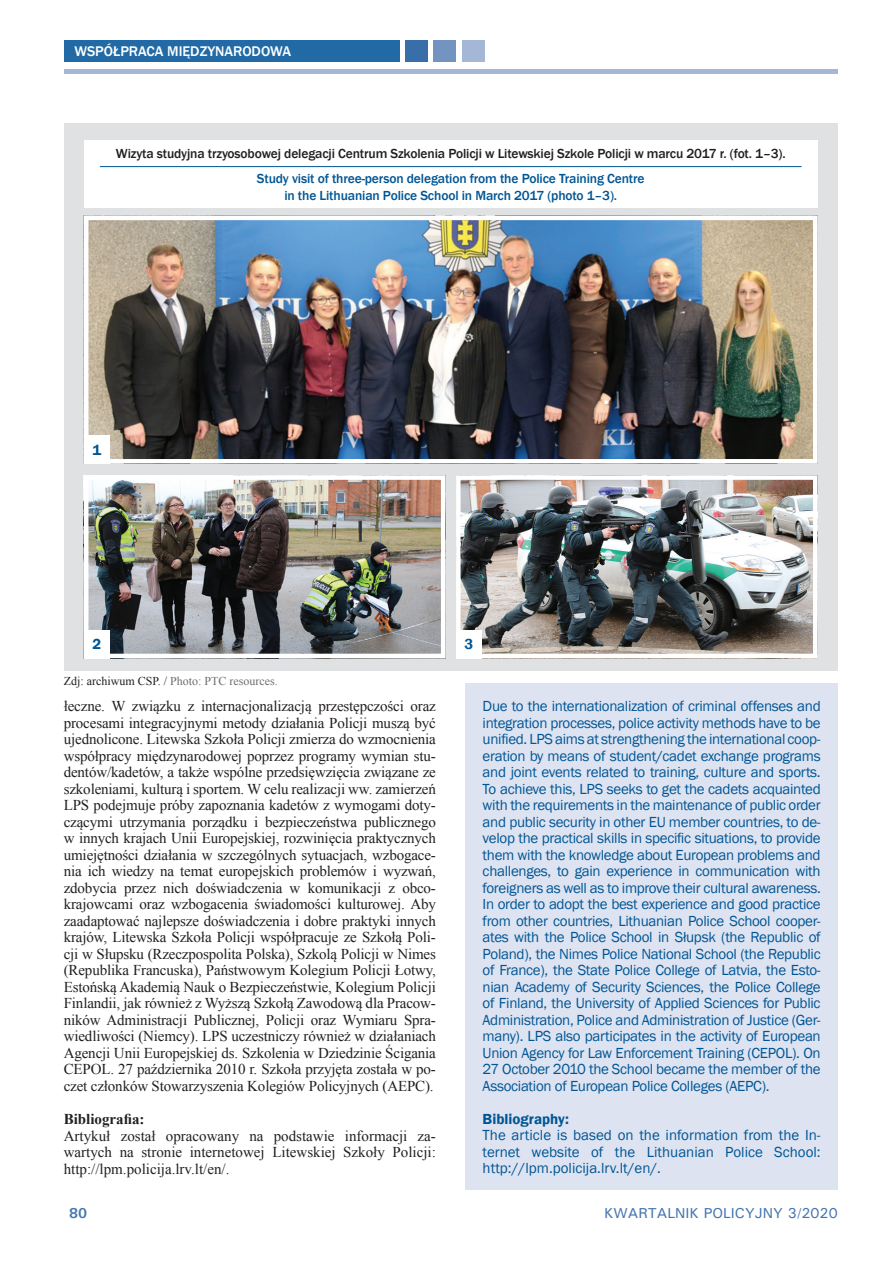
<style>
.page{position:relative;width:893px;height:1263px;background:#fff}
.page>*{position:absolute;margin:0;border:0;box-sizing:border-box;transform-origin:0 0}
.t1{font:15px/16.5px "Times New Roman";letter-spacing:-.005em;color:#231f20;text-align:justify}
.t2{font:15px/16.5px "Franklin Gothic";letter-spacing:-.02em;color:#005595;text-align:justify}
.t3{font:600 15px "Franklin Gothic";color:#005595}
.t4{font:700 15px "Times New Roman";color:#231f20}
.t5{font:500 14.4px "Univers";color:#4476ae}
.t6{font:500 14.4px "Franklin Gothic";color:#fff}
.t7{font:700 14.4px "Univers";color:#4476ae}
.t8{font:500 13.5px/16.5px "Franklin Gothic";letter-spacing:-.01em;color:#005595;text-align:center}
.t9{font:500 13.5px "Franklin Gothic";letter-spacing:-.01em;color:#231f20}
.t10{font:12px "Times New Roman";color:#6c6d70}
.s1{color:#231f20}
</style>
<div class="page">
<hr style="left:64px;top:70px;width:774px;height:4px;background:#a4b7d7">
<div style="left:64px;top:41px;width:336px;height:21px;background:#216aa5"></div>
<div style="left:405px;top:41px;width:23px;height:21px;background:#386fa9"></div>
<div style="left:433px;top:41px;width:23px;height:21px;background:#7393c1"></div>
<div style="left:462px;top:41px;width:23px;height:21px;background:#a4b7d7"></div>
<div style="left:64px;top:123px;width:774px;height:548px;background:#e0e1e3"></div>
<div style="left:466px;top:684px;width:372px;height:506px;background:#dde3f0"></div>
<img style="left:89px;top:221px;width:723px;height:237px">
<div style="left:84px;top:216px;width:733px;height:247px;border:4px solid #fff"></div>
<img style="left:89px;top:480px;width:351px;height:173px">
<div style="left:84px;top:475px;width:361px;height:183px;border:4px solid #fff"></div>
<img style="left:461px;top:480px;width:351px;height:173px">
<div style="left:456px;top:475px;width:361px;height:183px;border:4px solid #fff"></div>
<div style="left:84px;top:140px;width:733px;height:68px;background:#fff"></div>
<hr style="left:100px;top:166px;width:701px;height:1px;background:#005595">
<div style="left:84px;top:630px;width:26px;height:28px;background:#fff"></div>
<div style="left:456px;top:630px;width:26px;height:28px;background:#fff"></div>
<div style="left:84px;top:435px;width:26px;height:28px;background:#fff"></div>
<p class="t6" style="left:74px;top:43px;width:218px">współpraca międzynarodowa</p>
<p class="t9" style="left:116px;top:145px;width:671px">Wizyta studyjna trzyosobowej delegacji Centrum Szkolenia Policji w Litewskiej Szkole Policji w marcu 2017 r. (fot. 1–3).</p>
<p class="t8" style="left:257px;top:171px;width:389px">Study visit of three-person delegation from the Police Training Centre in the Lithuanian Police School in March 2017 (photo 1–3).</p>
<p class="t3" style="left:92px;top:440px;width:10px">1</p>
<p class="t3" style="left:92px;top:635px;width:10px">2</p>
<p class="t3" style="left:465px;top:635px;width:10px">3</p>
<p class="t10" style="left:64px;top:673px;width:216px"><span class="s1">Zdj: archiwum CSP. /</span> Photo: PTC resources.</p>
<p class="t1" style="left:64px;top:697px;width:374px">łeczne. W związku z internacjonalizacją przestępczości oraz procesami integracyjnymi metody działania Policji muszą być ujednolicone. Litewska Szkoła Policji zmierza do wzmocnienia współpracy międzynarodowej poprzez programy wymian stu&shy;dentów/kadetów, a także wspólne przedsięwzięcia związane ze szkoleniami, kulturą i sportem. W celu realizacji ww. zamierzeń LPS podejmuje próby zapoznania kadetów z wymogami doty&shy;czącymi utrzymania porządku i bezpieczeństwa publicznego w innych krajach Unii Europejskiej, rozwinięcia praktycznych umiejętności działania w szczególnych sytuacjach, wzbogace&shy;nia ich wiedzy na temat europejskich problemów i wyzwań, zdobycia przez nich doświadczenia w komunikacji z obco&shy;krajowcami oraz wzbogacenia świadomości kulturowej. Aby zaadaptować najlepsze doświadczenia i dobre praktyki innych krajów, Litewska Szkoła Policji współpracuje ze Szkołą Poli&shy;cji w Słupsku (Rzeczpospolita Polska), Szkolą Policji w Nimes (Republika Francuska), Państwowym Kolegium Policji Łotwy, Estońską Akademią Nauk o Bezpieczeństwie, Kolegium Policji Finlandii, jak również z Wyższą Szkołą Zawodową dla Pracow&shy;ników Administracji Publicznej, Policji oraz Wymiaru Spra&shy;wiedliwości (Niemcy). LPS uczestniczy również w działaniach Agencji Unii Europejskiej ds. Szkolenia w Dziedzinie Ścigania CEPOL. 27 października 2010 r. Szkoła przyjęta została w po&shy;czet członków Stowarzyszenia Kolegiów Policyjnych (AEPC).</p>
<p class="t4" style="left:64px;top:1108px;width:82px">Bibliografia:</p>
<p class="t1" style="left:64px;top:1127px;width:374px">Artykuł został opracowany na podstawie informacji za&shy;wartych na stronie internetowej Litewskiej Szkoły Policji: http://lpm.policija.lrv.lt/en/.</p>
<p class="t2" style="left:483px;top:698px;width:340px">Due to the internationalization of criminal offenses and integration processes, police activity methods have to be unified. LPS aims at strengthening the international coop&shy;eration by means of student/cadet exchange programs and joint events related to training, culture and sports.<br>To achieve this, LPS seeks to get the cadets acquainted with the requirements in the maintenance of public order and public security in other EU member countries, to de&shy;velop the practical skills in specific situations, to provide them with the knowledge about European problems and challenges, to gain experience in communication with foreigners as well as to improve their cultural awareness.<br>In order to adopt the best experience and good practice from other countries, Lithuanian Police School cooper&shy;ates with the Police School in Słupsk (the Republic of Poland), the Nimes Police National School (the Republic of France), the State Police College of Latvia, the Esto&shy;nian Academy of Security Sciences, the Police College of Finland, the University of Applied Sciences for Public Administration, Police and Administration of Justice (Ger&shy;many). LPS also participates in the activity of European Union Agency for Law Enforcement Training (CEPOL). On 27 October 2010 the School became the member of the Association of European Police Colleges (AEPC).</p>
<p class="t3" style="left:483px;top:1109px;width:88px">Bibliography:</p>
<p class="t2" style="left:483px;top:1127px;width:340px">The article is based on the information from the In&shy;ternet website of the Lithuanian Police School: http://lpm.policija.lrv.lt/en/.</p>
<p class="t7" style="left:69px;top:1204px;width:20px">80</p>
<p class="t5" style="left:604px;top:1204px;width:235px">KWARTALNIK POLICYJNY 3/2020</p>
</div>
